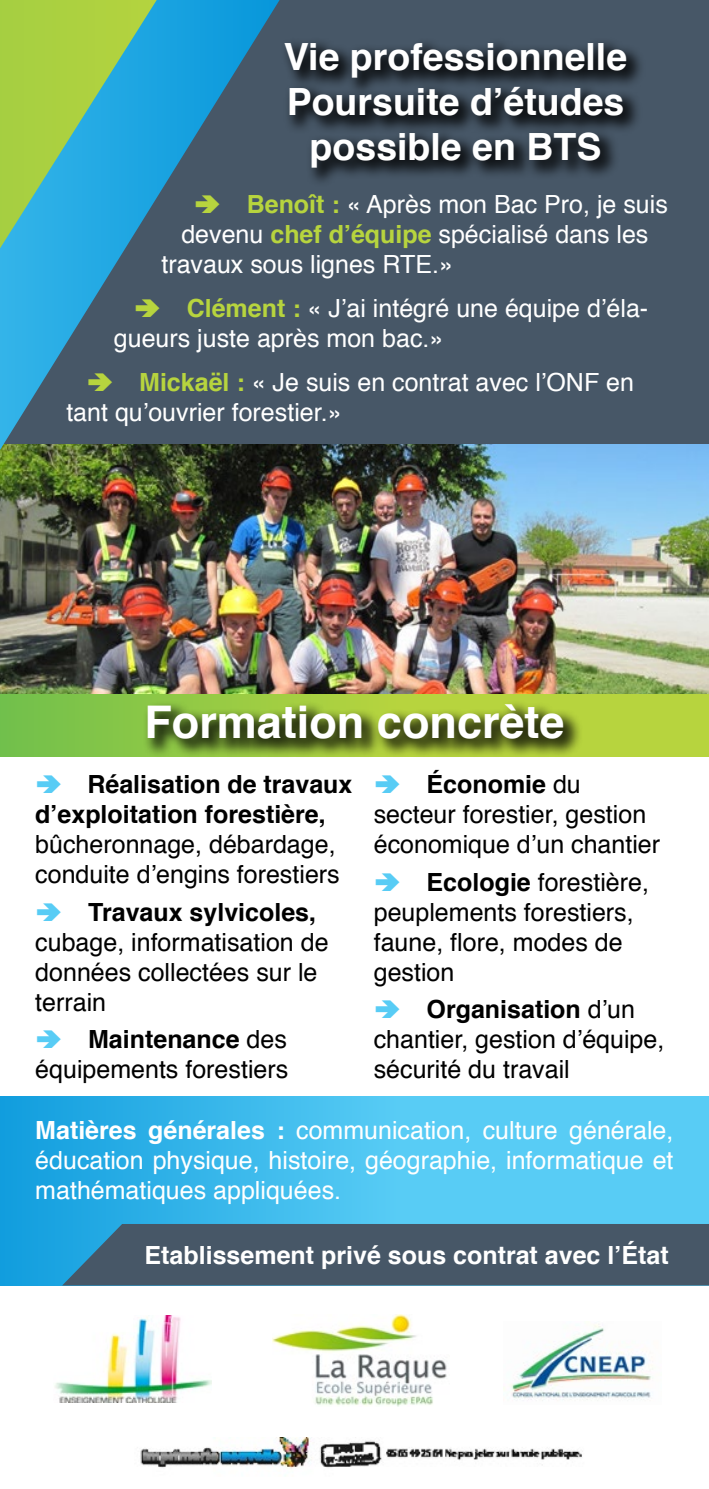
<style>
.page{position:relative;width:709px;height:1489px;background:#fff}
.page>*{position:absolute;margin:0;border:0;box-sizing:border-box;transform-origin:0 0}
.t1{font:700 45px "Helvetica";color:#fff}
.t2{font:700 37.5px/45px "Helvetica";color:#fff;text-align:center}
.t3{font:25px/30px "Helvetica";color:#000}
.t4{font:25px/30px "Helvetica";color:#fff}
.t5{font:700 25px "Helvetica";color:#fff}
.s1{font-weight:700;color:#b7d43e}
.s2{font-weight:700}
</style>
<div class="page">
<svg style="left:0;top:1096px;width:709px;height:189px;background:#42bded"></svg>
<div style="left:279px;top:0;width:430px;height:444px;background:#475767"></div>
<div style="left:279px;top:37px;width:366px;height:150px;background:#000;opacity:.75"></div>
<div style="left:62px;top:1223px;width:647px;height:62px;background:#475767"></div>
<img style="left:0;top:444px;width:709px;height:250px">
<svg style="left:0;top:0;width:279px;height:450px;background:#4b8789"></svg>
<svg style="left:0;top:694px;width:709px;height:62px;background:#9acb43"></svg>
<div style="left:142px;top:699px;width:441px;height:58px;background:#000;opacity:.75"></div>
<img style="left:273px;top:1314px;width:174px;height:92px">
<img style="left:55px;top:1315px;width:157px;height:87px">
<img style="left:503px;top:1324px;width:150px;height:77px">
<img style="left:140px;top:1437px;width:443px;height:32px">
<svg style="left:196px;top:194px;width:24px;height:18px"></svg>
<svg style="left:136px;top:298px;width:24px;height:19px"></svg>
<svg style="left:88px;top:372px;width:24px;height:19px"></svg>
<p class="t2" style="left:284px;top:35px;width:345px">Vie professionnelle</p>
<p class="t2" style="left:287px;top:80px;width:339px">Poursuite d’études possible en BTS</p>
<p class="t4" style="left:247px;top:189px;width:422px"><span class="s1">Benoît :</span> « Après mon Bac Pro, je suis</p>
<p class="t4" style="left:181px;top:219px;width:468px">devenu <span class="s1">chef d’équipe</span> spécialisé dans les</p>
<p class="t4" style="left:161px;top:249px;width:293px">travaux sous lignes RTE.»</p>
<p class="t4" style="left:114px;top:294px;width:536px;text-indent:73px"><span class="s1">Clément :</span> « J’ai intégré une équipe d’éla&shy;gueurs juste après mon bac.»</p>
<p class="t4" style="left:66px;top:368px;width:569px;text-indent:73px"><span class="s1">Mickaël :</span> « Je suis en contrat avec l’ONF en tant qu’ouvrier forestier.»</p>
<p class="t1" style="left:144px;top:686px;width:422px">Formation concrète</p>
<p class="t3" style="left:35px;top:770px;width:319px;text-indent:52px"><span class="s2">Réalisation de travaux d’exploitation forestière, </span>bûcheronnage, débardage, conduite d’engins forestiers</p>
<p class="t3" style="left:35px;top:897px;width:295px;text-indent:53px"><span class="s2">Travaux sylvicoles, </span>cubage, informatisation de données collectées sur le terrain</p>
<p class="t3" style="left:35px;top:1024px;width:254px;text-align:right"><span class="s2">Maintenance</span> des équipements forestiers</p>
<p class="t3" style="left:374px;top:770px;width:288px;text-indent:53px"><span class="s2">Économie</span> du secteur forestier, gestion économique d’un chantier</p>
<p class="t3" style="left:374px;top:867px;width:277px;text-indent:53px"><span class="s2">Ecologie</span> forestière, peuplements forestiers, faune, flore, modes de gestion</p>
<p class="t3" style="left:374px;top:994px;width:292px;text-indent:53px"><span class="s2">Organisation</span> d’un chantier, gestion d’équipe, sécurité du travail</p>
<p class="t4" style="left:35px;top:1116px;width:639px;text-align:justify"><span class="s2">Matières générales :</span> communication, culture générale, éducation physique, histoire, géographie, informatique et mathématiques appliquées.</p>
<p class="t5" style="left:145px;top:1235px;width:525px">Etablissement privé sous contrat avec l’État</p>
</div>
